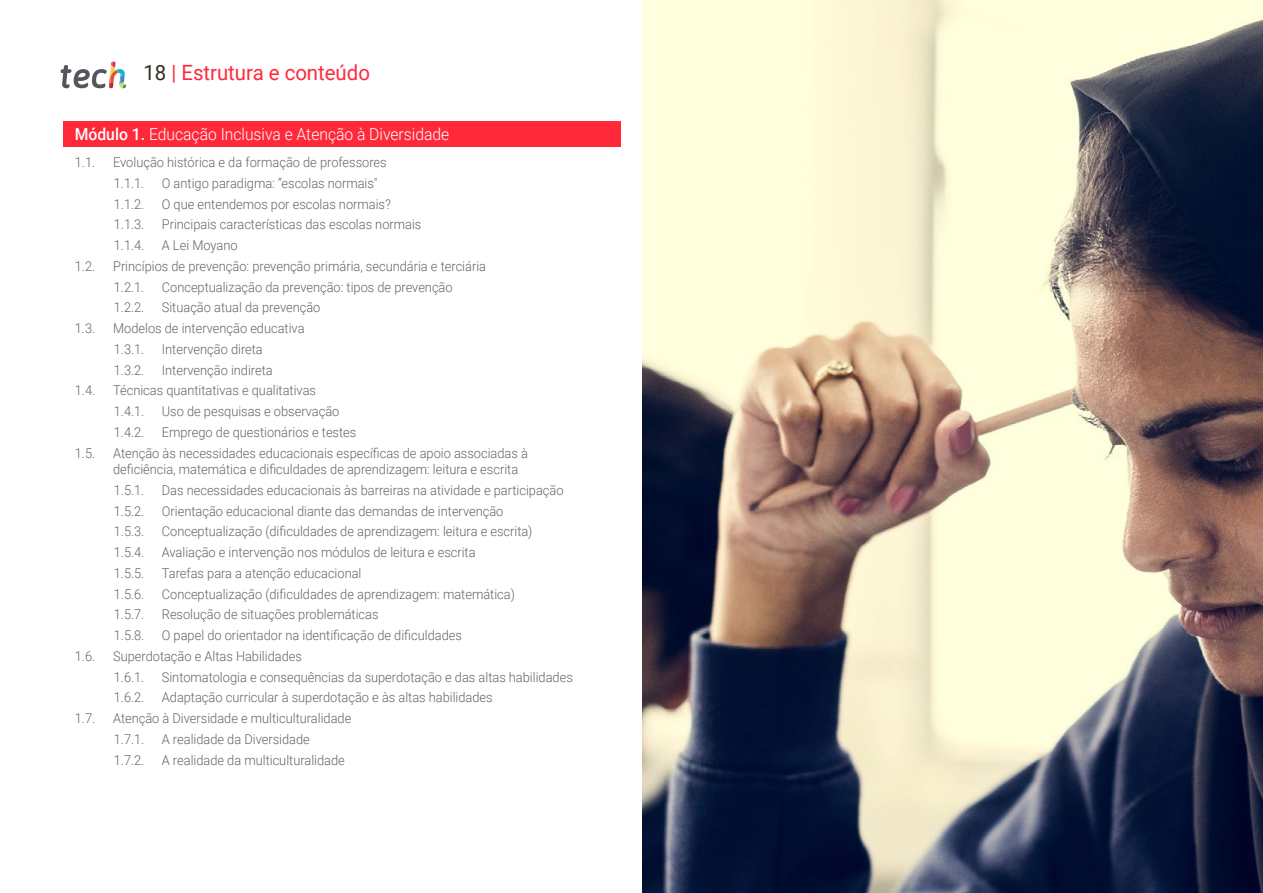
<style>
.page{position:relative;width:1263px;height:893px;background:#fff}
.page>*{position:absolute;margin:0;border:0;box-sizing:border-box;transform-origin:0 0}
.t1{font:21px "Roboto";color:#ff293a}
.t2{font:300 16.5px "Roboto";color:#fff;scale:.95 1}
.t3{font:300 13.5px/20.7px "Roboto";color:#61646a;scale:.95 1}
.s1{color:#312e20}
.s2{font-weight:500}
</style>
<div class="page">
<img style="left:642px;top:0;width:621px;height:893px">
<div style="left:64px;top:121px;width:557px;height:25px;background:#ff293a"></div>
<svg style="left:61px;top:62px;width:65px;height:27px"></svg>
<h1 class="t1" style="left:144px;top:57px;width:228px"><span class="s1">18</span> | Estrutura e conteúdo</h1>
<p class="t2" style="left:75px;top:123px;width:396px"><span class="s2">Módulo 1.</span> Educação Inclusiva e Atenção à Diversidade</p>
<p class="t3" style="left:75px;top:151px;width:23px">1.1.</p>
<p class="t3" style="left:113px;top:151px;width:290px">Evolução histórica e da formação de professores<br>1.1.1.</p>
<p class="t3" style="left:162px;top:172px;width:229px">O antigo paradigma: “escolas normais"</p>
<p class="t3" style="left:114px;top:193px;width:34px">1.1.2.</p>
<p class="t3" style="left:162px;top:193px;width:243px">O que entendemos por escolas normais?</p>
<p class="t3" style="left:114px;top:214px;width:34px">1.1.3.</p>
<p class="t3" style="left:162px;top:214px;width:275px">Principais características das escolas normais</p>
<p class="t3" style="left:114px;top:234px;width:34px">1.1.4.</p>
<p class="t3" style="left:162px;top:234px;width:81px">A Lei Moyano</p>
<p class="t3" style="left:75px;top:255px;width:23px">1.2.</p>
<p class="t3" style="left:113px;top:255px;width:394px">Princípios de prevenção: prevenção primária, secundária e terciária<br>1.2.1.</p>
<p class="t3" style="left:162px;top:276px;width:308px">Conceptualização da prevenção: tipos de prevenção</p>
<p class="t3" style="left:114px;top:297px;width:34px">1.2.2.</p>
<p class="t3" style="left:162px;top:297px;width:168px">Situação atual da prevenção</p>
<p class="t3" style="left:75px;top:317px;width:23px">1.3.</p>
<p class="t3" style="left:113px;top:317px;width:203px">Modelos de intervenção educativa<br>1.3.1.</p>
<p class="t3" style="left:162px;top:338px;width:108px">Intervenção direta</p>
<p class="t3" style="left:114px;top:359px;width:34px">1.3.2.</p>
<p class="t3" style="left:162px;top:359px;width:118px">Intervenção indireta</p>
<p class="t3" style="left:75px;top:380px;width:23px">1.4.</p>
<p class="t3" style="left:113px;top:380px;width:215px">Técnicas quantitativas e qualitativas<br>1.4.1.</p>
<p class="t3" style="left:162px;top:400px;width:188px">Uso de pesquisas e observação</p>
<p class="t3" style="left:114px;top:421px;width:34px">1.4.2.</p>
<p class="t3" style="left:162px;top:421px;width:206px">Emprego de questionários e testes</p>
<p class="t3" style="left:75px;top:442px;width:23px">1.5.</p>
<p class="t3" style="left:113px;top:444px;width:438px;line-height:16.5px">Atenção às necessidades educacionais específicas de apoio associadas à deficiência, matemática e dificuldades de aprendizagem: leitura e escrita</p>
<p class="t3" style="left:114px;top:479px;width:34px">1.5.1.</p>
<p class="t3" style="left:162px;top:479px;width:424px">Das necessidades educacionais às barreiras na atividade e participação</p>
<p class="t3" style="left:114px;top:500px;width:34px">1.5.2.</p>
<p class="t3" style="left:162px;top:500px;width:361px">Orientação educacional diante das demandas de intervenção</p>
<p class="t3" style="left:114px;top:521px;width:34px">1.5.3.</p>
<p class="t3" style="left:162px;top:521px;width:392px">Conceptualização (dificuldades de aprendizagem: leitura e escrita)</p>
<p class="t3" style="left:114px;top:541px;width:34px">1.5.4.</p>
<p class="t3" style="left:162px;top:541px;width:332px">Avaliação e intervenção nos módulos de leitura e escrita</p>
<p class="t3" style="left:114px;top:562px;width:34px">1.5.5.</p>
<p class="t3" style="left:162px;top:562px;width:212px">Tarefas para a atenção educacional</p>
<p class="t3" style="left:114px;top:583px;width:34px">1.5.6.</p>
<p class="t3" style="left:162px;top:583px;width:373px">Conceptualização (dificuldades de aprendizagem: matemática)</p>
<p class="t3" style="left:114px;top:604px;width:34px">1.5.7.</p>
<p class="t3" style="left:162px;top:604px;width:230px">Resolução de situações problemáticas</p>
<p class="t3" style="left:114px;top:624px;width:34px">1.5.8.</p>
<p class="t3" style="left:162px;top:624px;width:317px">O papel do orientador na identificação de dificuldades</p>
<p class="t3" style="left:75px;top:645px;width:23px">1.6.</p>
<p class="t3" style="left:113px;top:645px;width:200px">Superdotação e Altas Habilidades<br>1.6.1.</p>
<p class="t3" style="left:162px;top:666px;width:434px">Sintomatologia e consequências da superdotação e das altas habilidades</p>
<p class="t3" style="left:114px;top:687px;width:34px">1.6.2.</p>
<p class="t3" style="left:162px;top:687px;width:350px">Adaptação curricular à superdotação e às altas habilidades</p>
<p class="t3" style="left:75px;top:707px;width:23px">1.7.</p>
<p class="t3" style="left:113px;top:707px;width:252px">Atenção à Diversidade e multiculturalidade<br>1.7.1.</p>
<p class="t3" style="left:162px;top:728px;width:157px">A realidade da Diversidade</p>
<p class="t3" style="left:114px;top:749px;width:34px">1.7.2.</p>
<p class="t3" style="left:162px;top:749px;width:194px">A realidade da multiculturalidade</p>
</div>
